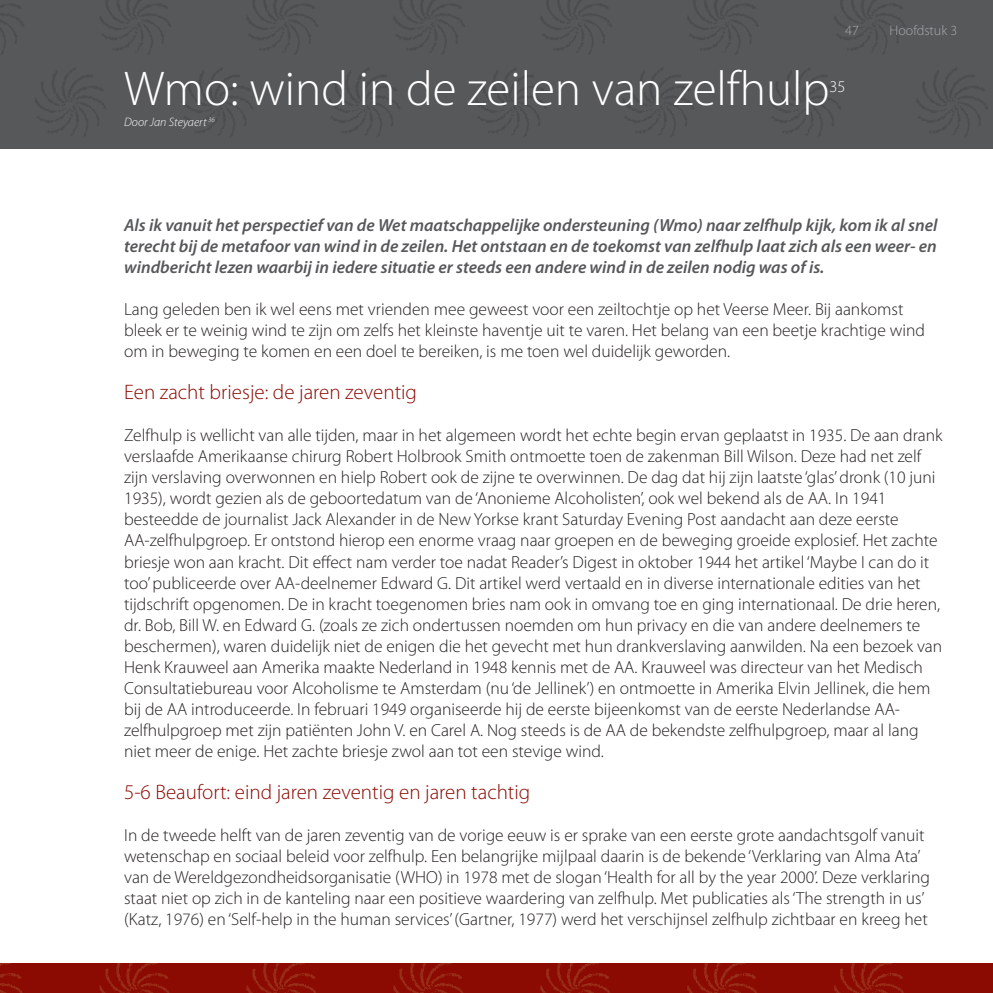
<style>
.page{position:relative;width:993px;height:993px;background:#fff}
.page>*{position:absolute;margin:0;border:0;box-sizing:border-box;transform-origin:0 0}
.t1{font:300 49px "Myriad Pro";color:#fff}
.t2{font:300 21px "Myriad Pro";color:#8b0a02}
.t3{font:300 17.5px/21px "Myriad Pro";color:#231f20}
.t4{font:italic 600 17.5px/21px "Myriad Pro";color:#57585a;text-align:justify}
.t5{font:300 16.28px "Myriad Pro";color:#fff}
.t6{font:300 14px "Myriad Pro";color:#a8a9ad}
.t7{font:italic 300 12.25px "Myriad Pro";color:#fff}
</style>
<div class="page">
<div style="left:0;top:0;width:992px;height:149px;background:#57585a"></div>
<img style="left:0;top:963px;width:992px;height:29px">
<p class="t6" style="left:844px;top:23px;width:15px">47</p>
<p class="t6" style="left:889px;top:23px;width:69px">Hoofdstuk 3</p>
<h1 class="t1" style="left:124px;top:62px;width:706px">Wmo: wind in de zeilen van zelfhulp</h1>
<p class="t5" style="left:829px;top:78px;width:17px">35</p>
<p class="t7" style="left:124px;top:115px;width:92px">Door Jan Steyaert <sup>36</sup></p>
<p class="t4" style="left:124px;top:215px;width:814px">Als ik vanuit het perspectief van de Wet maatschappelijke ondersteuning (Wmo) naar zelfhulp kijk, kom ik al snel terecht bij de metafoor van wind in de zeilen. Het ontstaan en de toekomst van zelfhulp laat zich als een weer- en windbericht lezen waarbij in iedere situatie er steeds een andere wind in de zeilen nodig was of is.</p>
<p class="t3" style="left:124px;top:299px;width:802px">Lang geleden ben ik wel eens met vrienden mee geweest voor een zeiltochtje op het Veerse Meer. Bij aankomst bleek er te weinig wind te zijn om zelfs het kleinste haventje uit te varen. Het belang van een beetje krachtige wind om in beweging te komen en een doel te bereiken, is me toen wel duidelijk geworden.</p>
<p class="t2" style="left:124px;top:380px;width:294px">Een zacht briesje: de jaren zeventig</p>
<p class="t3" style="left:124px;top:425px;width:819px">Zelfhulp is wellicht van alle tijden, maar in het algemeen wordt het echte begin ervan geplaatst in 1935. De aan drank verslaafde Amerikaanse chirurg Robert Holbrook Smith ontmoette toen de zakenman Bill Wilson. Deze had net zelf zijn verslaving overwonnen en hielp Robert ook de zijne te overwinnen. De dag dat hij zijn laatste ‘glas’ dronk (10 juni 1935), wordt gezien als de geboortedatum van de ‘Anonieme Alcoholisten’, ook wel bekend als de AA. In 1941 besteedde de journalist Jack Alexander in de New Yorkse krant Saturday Evening Post aandacht aan deze eerste AA-zelfhulpgroep. Er ontstond hierop een enorme vraag naar groepen en de beweging groeide explosief. Het zachte briesje won aan kracht. Dit effect nam verder toe nadat Reader’s Digest in oktober 1944 het artikel ‘Maybe I can do it too’ publiceerde over AA-deelnemer Edward G. Dit artikel werd vertaald en in diverse internationale edities van het tijdschrift opgenomen. De in kracht toegenomen bries nam ook in omvang toe en ging internationaal. De drie heren, dr. Bob, Bill W. en Edward G. (zoals ze zich ondertussen noemden om hun privacy en die van andere deelnemers te beschermen), waren duidelijk niet de enigen die het gevecht met hun drankverslaving aanwilden. Na een bezoek van Henk Krauweel aan Amerika maakte Nederland in 1948 kennis met de AA. Krauweel was directeur van het Medisch Consultatiebureau voor Alcoholisme te Amsterdam (nu ‘de Jellinek’) en ontmoette in Amerika Elvin Jellinek, die hem bij de AA introduceerde. In februari 1949 organiseerde hij de eerste bijeenkomst van de eerste Nederlandse AA&shy;zelfhulpgroep met zijn patiënten John V. en Carel A. Nog steeds is de AA de bekendste zelfhulpgroep, maar al lang niet meer de enige. Het zachte briesje zwol aan tot een stevige wind.</p>
<p class="t2" style="left:124px;top:779px;width:407px">5-6 Beaufort: eind jaren zeventig en jaren tachtig</p>
<p class="t3" style="left:124px;top:824px;width:807px">In de tweede helft van de jaren zeventig van de vorige eeuw is er sprake van een eerste grote aandachtsgolf vanuit wetenschap en sociaal beleid voor zelfhulp. Een belangrijke mijlpaal daarin is de bekende ‘Verklaring van Alma Ata’ van de Wereldgezondheidsorganisatie (WHO) in 1978 met de slogan ‘Health for all by the year 2000’. Deze verklaring staat niet op zich in de kanteling naar een positieve waardering van zelfhulp. Met publicaties als ‘The strength in us’ (Katz, 1976) en ‘Self-help in the human services’ (Gartner, 1977) werd het verschijnsel zelfhulp zichtbaar en kreeg het</p>
</div>
